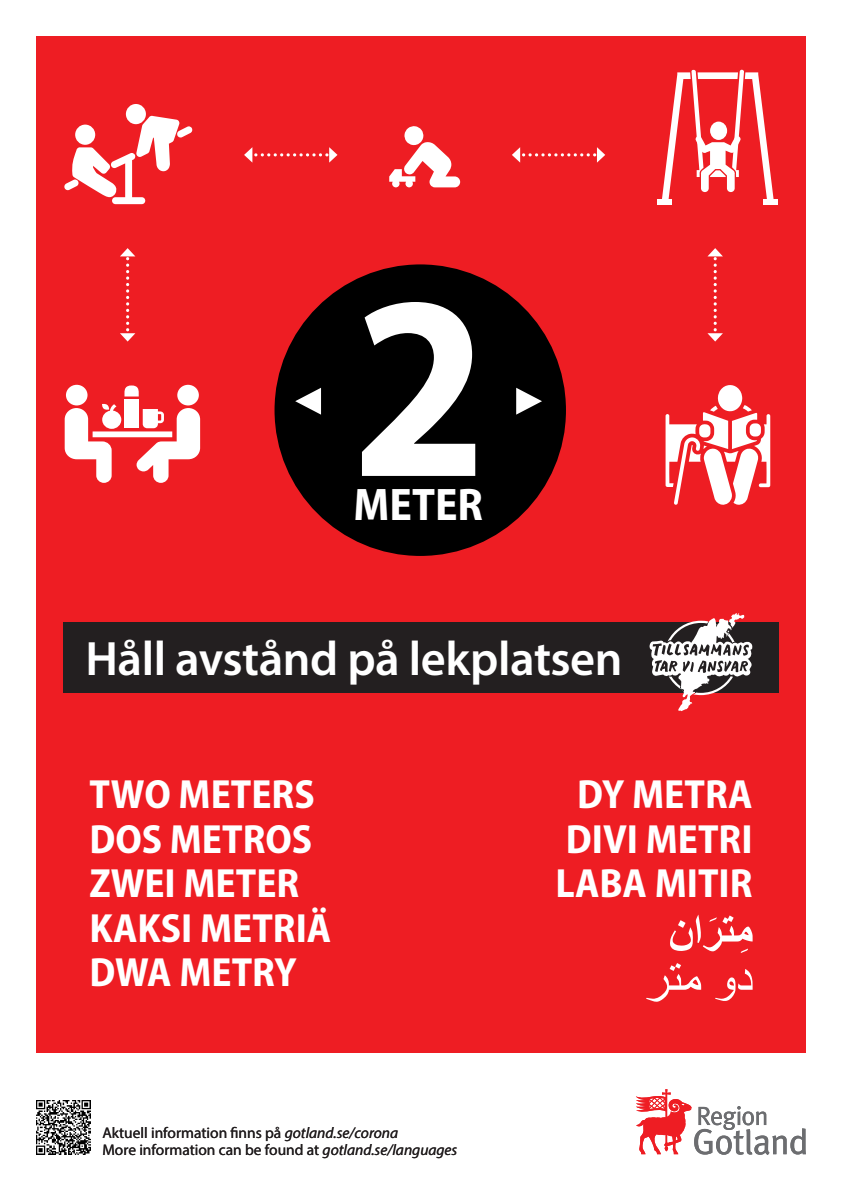
<style>
.page{position:relative;width:842px;height:1191px;background:#fff}
.page>*{position:absolute;margin:0;border:0;box-sizing:border-box;transform-origin:0 0}
.t1{font:600 48.5px "Myriad Pro";letter-spacing:-.01em;color:#fff}
.t2{font:700 semi-condensed 45.9px "Myriad Pro";color:#fff}
.t3{font:700 semi-condensed 41px/44.6px "Myriad Pro";color:#fff;text-align:center}
.t4{font:15.5px/17.4px "Myriad Pro";color:#231f20}
.s1{font-style:italic}
</style>
<div class="page">
<img style="left:36px;top:1100px;width:55px;height:54px">
<div style="left:36px;top:36px;width:770px;height:1016px;background:#ee1d23"></div>
<svg style="left:636px;top:1089px;width:170px;height:66px"></svg>
<svg style="left:670px;top:914px;width:83px;height:39px"></svg>
<svg style="left:715px;top:969px;width:38px;height:32px"></svg>
<svg style="left:646px;top:963px;width:55px;height:39px"></svg>
<div style="left:275px;top:264px;width:291px;height:292px;background:#000;border-radius:50%"></div>
<svg style="left:362px;top:302px;width:113px;height:174px"></svg>
<svg style="left:295px;top:388px;width:26px;height:27px"></svg>
<svg style="left:516px;top:388px;width:26px;height:27px"></svg>
<div style="left:63px;top:622px;width:715px;height:71px;background:#231f20"></div>
<svg style="left:649px;top:613px;width:103px;height:98px"></svg>
<svg style="left:665px;top:385px;width:105px;height:120px"></svg>
<svg style="left:389px;top:126px;width:71px;height:61px"></svg>
<div style="left:66px;top:385px;width:22px;height:20px;background:#fff;border-radius:50%"></div>
<div style="left:93px;top:431px;width:79px;height:6px;background:#fff"></div>
<div style="left:177px;top:385px;width:22px;height:20px;background:#fff;border-radius:50%"></div>
<svg style="left:124px;top:385px;width:15px;height:11px"></svg>
<div style="left:124px;top:399px;width:15px;height:29px;background:#fff"></div>
<svg style="left:137px;top:408px;width:63px;height:75px"></svg>
<svg style="left:65px;top:403px;width:56px;height:80px"></svg>
<svg style="left:512px;top:147px;width:93px;height:16px"></svg>
<svg style="left:64px;top:104px;width:129px;height:100px"></svg>
<svg style="left:662px;top:69px;width:112px;height:130px"></svg>
<div style="left:657px;top:199px;width:15px;height:5px;background:#fff"></div>
<div style="left:763px;top:199px;width:15px;height:5px;background:#fff"></div>
<svg style="left:244px;top:147px;width:93px;height:16px"></svg>
<svg style="left:707px;top:248px;width:16px;height:93px"></svg>
<svg style="left:120px;top:248px;width:15px;height:93px"></svg>
<h2 class="t2" style="left:353px;top:475px;width:131px">METER</h2>
<h1 class="t1" style="left:86px;top:627px;width:538px">Håll avstånd på lekplatsen</h1>
<h3 class="t3" style="left:89px;top:770px;width:244px;text-align:left">TWO METERS<br>DOS METROS<br>ZWEI METER<br>KAKSI METRIÄ<br>DWA METRY</h3>
<p class="t4" style="left:102px;top:1123px;width:356px">Aktuell information finns på <span class="s1">gotland.se/corona<br></span>More information can be found at <span class="s1">gotland.se/languages</span></p>
<h3 class="t3" style="left:555px;top:770px;width:199px">DY METRA<br>DIVI METRI<br>LABA MITIR</h3>
</div>
